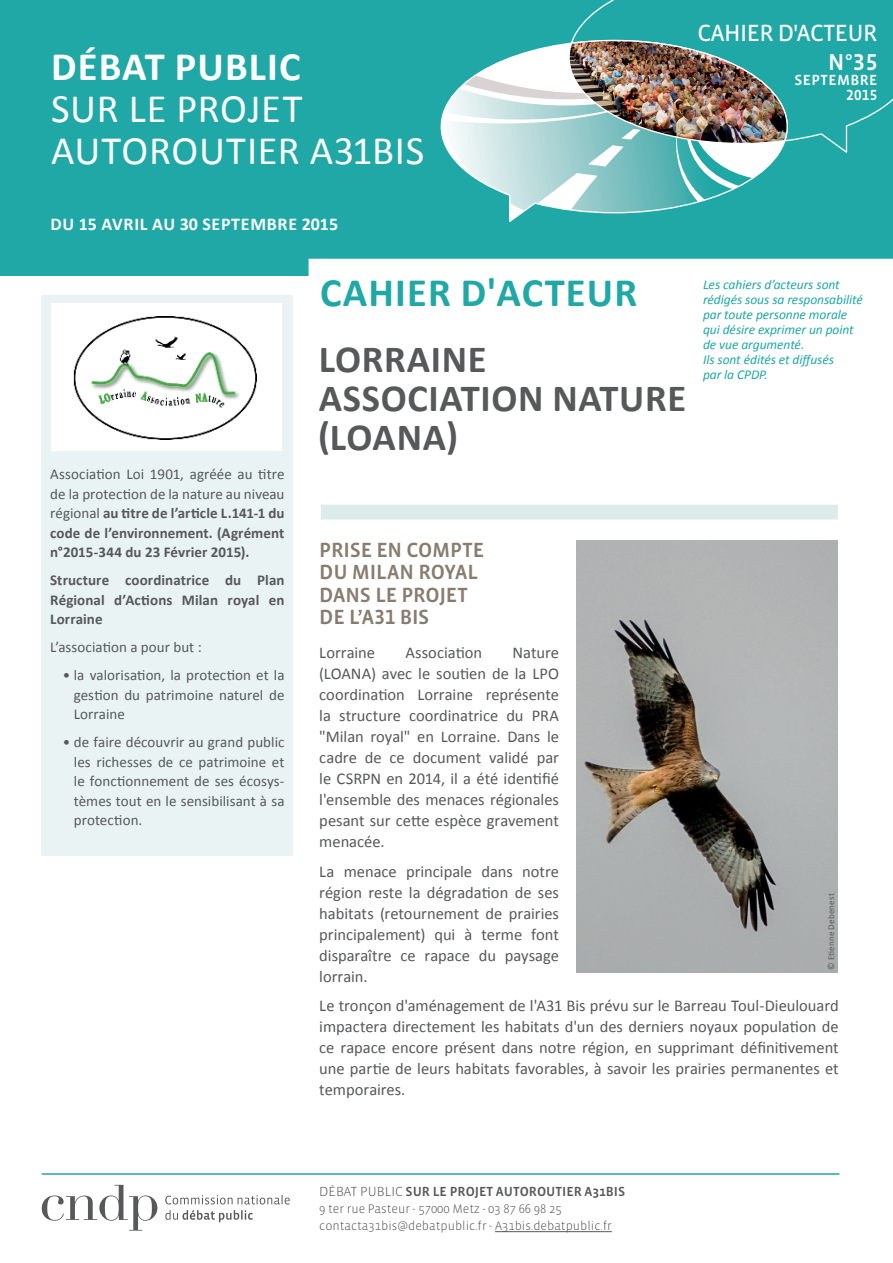
<style>
.page{position:relative;width:893px;height:1263px;background:#fff}
.page>*{position:absolute;margin:0;border:0;box-sizing:border-box;transform-origin:0 0}
.t1{font:40.5px/42px "Calibri";letter-spacing:.015em;color:#fff}
.t2{font:700 40.5px "Calibri";letter-spacing:.03em;color:#1fa8a6}
.t3{font:700 40.5px "Calibri";letter-spacing:.03em;color:#fff}
.t4{font:700 38.55px/39px "Calibri";letter-spacing:.02em;color:#57585a}
.t5{font:24px "Vista Sans OT";letter-spacing:-.02em;color:#fff}
.t6{font:500 23.55px "Vista Sans OT";color:#fff}
.t7{font:500 21px/22.5px "Vista Sans OT";letter-spacing:-.01em;color:#887c6f}
.t8{font:700 18px "Calibri";letter-spacing:.04em;color:#fff}
.t9{font:16.5px/21px "Calibri";color:#57585a;text-align:justify}
.t10{font:700 15px/19.5px "Calibri";letter-spacing:.005em;color:#57585a;text-align:justify}
.t11{font:15px/19.5px "Calibri";letter-spacing:.005em;color:#57585a;text-align:justify}
.t12{font:500 15px/15px "Vista Sans OT";letter-spacing:.03em;color:#fff;text-align:right}
.t13{font:italic 13.5px/15px "Calibri";letter-spacing:-.005em;color:#1fa8a6}
.t14{font:500 13.5px "Vista Sans OT";color:#57585a}
.t15{font:300 12.6px/16.8px "Vista Sans OT";color:#57585a}
.t16{font:9px "Calibri";letter-spacing:.02em;color:#57585a}
.s1{font-weight:400}
.s2{font-weight:300}
</style>
<div class="page">
<div style="left:0;top:0;width:893px;height:276px;background:#1fa8a6"></div>
<div style="left:309px;top:259px;width:584px;height:17px;background:#fff"></div>
<div style="left:319px;top:503px;width:520px;height:18px;background:#dbeceb;border:2px solid #fff"></div>
<div style="left:42px;top:295px;width:251px;height:560px;background:#e9f3f3"></div>
<hr style="left:42px;top:1173px;width:797px;height:2px;background:#1fa8a6">
<hr style="left:495px;top:1231px;width:117px;height:1px;background:#57585a">
<svg style="left:165px;top:1210px;width:88px;height:12px"></svg>
<svg style="left:165px;top:1195px;width:125px;height:9px"></svg>
<svg style="left:42px;top:1185px;width:115px;height:45px"></svg>
<svg style="left:572px;top:0;width:321px;height:153px"></svg>
<img style="left:441px;top:39px;width:347px;height:174px">
<div style="left:51px;top:303px;width:231px;height:148px;background:#fff"></div>
<img style="left:73px;top:316px;width:183px;height:124px">
<img style="left:576px;top:540px;width:261px;height:432px">
<h1 class="t3" style="left:51px;top:40px;width:251px">DÉBAT PUBLIC</h1>
<h1 class="t1" style="left:51px;top:87px;width:375px">SUR LE PROJET<br>AUTOROUTIER A31BIS</h1>
<p class="t8" style="left:51px;top:212px;width:289px">DU 15 AVRIL AU 30 SEPTEMBRE 2015</p>
<h3 class="t5" style="left:698px;top:21px;width:181px">CAHIER D'ACTEUR</h3>
<h3 class="t6" style="left:828px;top:50px;width:51px">N°35</h3>
<p class="t12" style="left:794px;top:73px;width:85px">SEPTEMBRE<br>2015</p>
<p class="t10" style="left:50px;top:464px;width:236px"><span class="s1">Association Loi 1901, agréée au titre de la protection de la nature au niveau régional</span> au titre de l’article L.141-1 du code de l’environnement. (Agrément n°2015-344 du 23 Février 2015).</p>
<p class="t10" style="left:50px;top:570px;width:236px">Structure coordinatrice du Plan Régional d’Actions Milan royal en Lorraine</p>
<p class="t11" style="left:50px;top:637px;width:153px">L’association a pour but :</p>
<p class="t11" style="left:74px;top:665px;width:212px;text-indent:-11px">• la valorisation, la protection et la gestion du patrimoine naturel de Lorraine</p>
<p class="t11" style="left:74px;top:732px;width:212px;text-indent:-11px">• de faire découvrir au grand public les richesses de ce patrimoine et le fonctionnement de ses écosys&shy;tèmes tout en le sensibilisant à sa protection.</p>
<h1 class="t2" style="left:320px;top:267px;width:319px">CAHIER D'ACTEUR</h1>
<p class="t13" style="left:703px;top:277px;width:161px">Les cahiers d’acteurs sont rédigés sous sa responsabilité par toute personne morale qui désire exprimer un point de vue argumenté.<br>Ils sont édités et diffusés<br>par la CPDP.</p>
<h2 class="t4" style="left:318px;top:340px;width:370px">LORRAINE<br>ASSOCIATION NATURE (LOANA)</h2>
<p class="t7" style="left:319px;top:539px;width:166px">PRISE EN COMPTE<br>DU MILAN ROYAL<br>DANS LE PROJET<br>DE L’A31 BIS</p>
<p class="t9" style="left:319px;top:642px;width:57px">Lorraine</p>
<p class="t9" style="left:405px;top:642px;width:78px">Association</p>
<p class="t9" style="left:319px;top:642px;width:241px;text-indent:193px">Nature (LOANA) avec le soutien de la LPO coordination Lorraine représente la structure coordinatrice du PRA "Milan royal" en Lorraine. Dans le cadre de ce document validé par le CSRPN en 2014, il a été identifié l'ensemble des menaces régionales pesant sur cette espèce gravement menacée.</p>
<p class="t9" style="left:319px;top:861px;width:241px">La menace principale dans notre région reste la dégradation de ses habitats (retournement de prairies principalement) qui à terme font disparaître ce rapace du paysage lorrain.</p>
<p class="t9" style="left:319px;top:995px;width:521px">Le tronçon d'aménagement de l'A31 Bis prévu sur le Barreau Toul-Dieulouard impactera directement les habitats d'un des derniers noyaux population de ce rapace encore présent dans notre région, en supprimant définitivement une partie de leurs habitats favorables, à savoir les prairies permanentes et temporaires.</p>
<p class="t16" style="left:826px;top:970px;width:78px;rotate:-90deg">© Etienne Debenest</p>
<p class="t14" style="left:319px;top:1185px;width:307px"><span class="s2">DÉBAT PUBLIC</span> SUR LE PROJET AUTOROUTIER A31BIS</p>
<p class="t15" style="left:319px;top:1201px;width:294px">9 ter rue Pasteur - 57000 Metz - 03 87 66 98 25 contacta31bis@debatpublic.fr - A31bis.debatpublic.fr</p>
</div>
